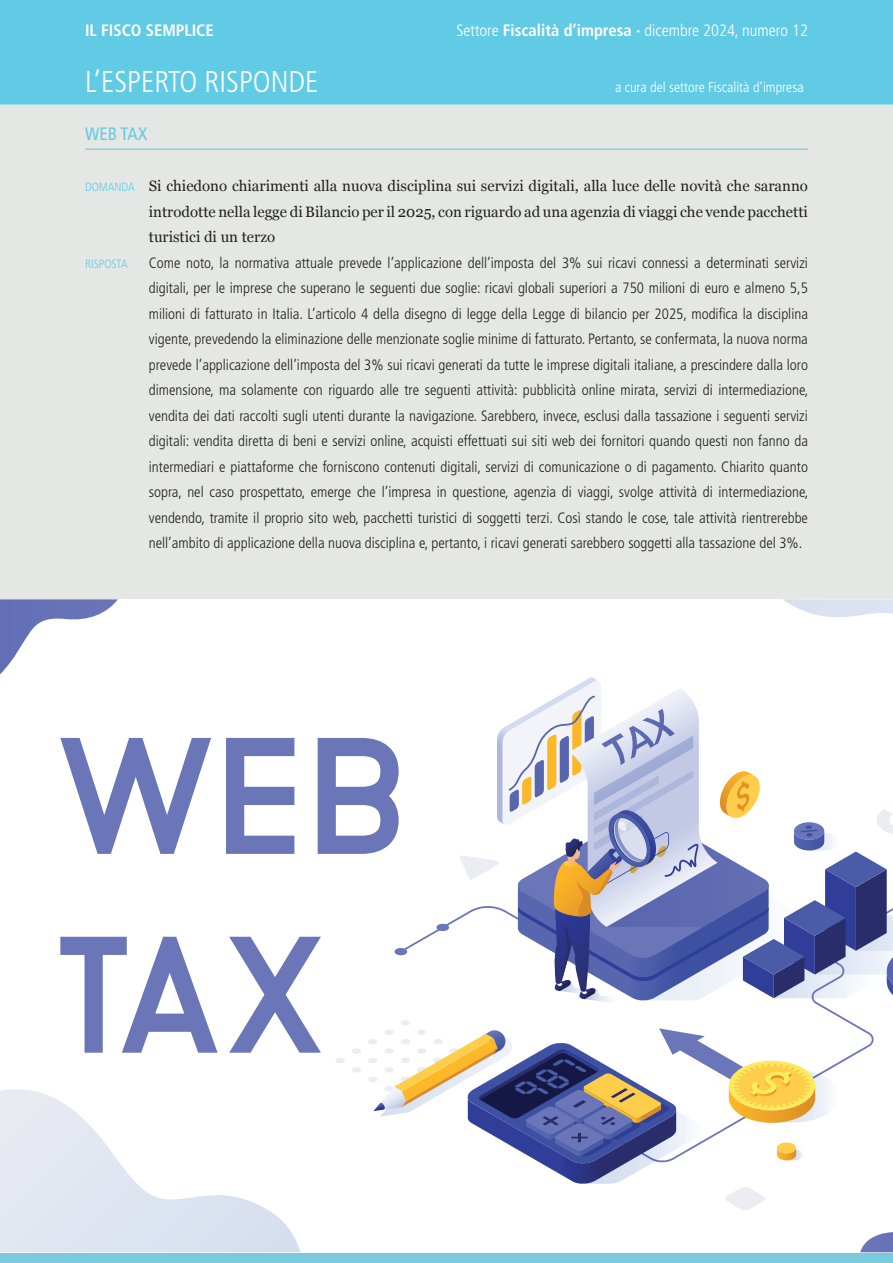
<style>
.page{position:relative;width:893px;height:1263px;background:#fff}
.page>*{position:absolute;margin:0;border:0;box-sizing:border-box;transform-origin:0 0}
.t1{font:800 165.6px/198.8px "Anodina";letter-spacing:-.06em;color:#6b76b9}
.t2{font:300 condensed 30px "Frutiger LT Std";color:#fff}
.t3{font:condensed 18px "Frutiger LT Std";color:#61cbe5}
.t4{font:300 condensed 16.5px "Frutiger LT Std";color:#fff}
.t5{font:700 condensed 16.5px "Frutiger LT Std";color:#fff}
.t6{font:300 condensed 15px/25.5px "Frutiger LT Std";color:#231f20;text-align:justify}
.t7{font:15px/25.5px "Georgia";color:#231f20;text-align:justify}
.t8{font:300 condensed 14.25px "Frutiger LT Std";color:#fff}
.t9{font:300 condensed 12px "Frutiger LT Std";color:#61cbe5}
.s1{font-weight:700}
.s2{font-family:"Frutiger LT Std";font-weight:300;font-stretch:condensed;font-size:12px;color:#61cbe5}
</style>
<div class="page">
<div style="left:0;top:0;width:893px;height:64px;background:#61cbe5"></div>
<div style="left:0;top:105px;width:893px;height:1147px;background:#e5e7e5"></div>
<hr style="left:85px;top:149px;width:723px;height:1px;background:#61cbe5">
<div style="left:0;top:60px;width:893px;height:45px;background:#61cbe5"></div>
<div style="left:0;top:599px;width:893px;height:653px;background:#fff"></div>
<svg style="left:860px;top:1232px;width:33px;height:20px"></svg>
<svg style="left:0;top:1089px;width:300px;height:163px"></svg>
<svg style="left:783px;top:599px;width:110px;height:18px"></svg>
<svg style="left:0;top:599px;width:118px;height:75px"></svg>
<svg style="left:352px;top:1048px;width:9px;height:6px"></svg>
<svg style="left:336px;top:1058px;width:9px;height:5px"></svg>
<svg style="left:352px;top:1067px;width:9px;height:6px"></svg>
<svg style="left:815px;top:1003px;width:58px;height:61px"></svg>
<svg style="left:368px;top:1020px;width:471px;height:190px"></svg>
<svg style="left:394px;top:677px;width:499px;height:326px"></svg>
<p class="t5" style="left:85px;top:20px;width:130px">IL FISCO SEMPLICE</p>
<p class="t4" style="left:456px;top:21px;width:353px">Settore <span class="s1">Fiscalità d’impresa ·</span> dicembre 2024, numero 12</p>
<h2 class="t2" style="left:85px;top:65px;width:235px">L’ESPERTO RISPONDE</h2>
<p class="t8" style="left:615px;top:79px;width:190px">a cura del settore Fiscalità d’impresa</p>
<p class="t3" style="left:85px;top:124px;width:64px">WEB TAX</p>
<p class="t7" style="left:149px;top:173px;width:661px;text-indent:-64px"><span class="s2">DOMANDA</span> Si chiedono chiarimenti alla nuova disciplina sui servizi digitali, alla luce delle novità che saranno introdotte nella legge di Bilancio per il 2025, con riguardo ad una agenzia di viaggi che vende pacchetti turistici di un terzo</p>
<p class="t9" style="left:85px;top:257px;width:44px">RISPOSTA</p>
<p class="t6" style="left:149px;top:250px;width:661px">Come noto, la normativa attuale prevede l’applicazione dell’imposta del 3% sui ricavi connessi a determinati servizi digitali, per le imprese che superano le seguenti due soglie: ricavi globali superiori a 750 milioni di euro e almeno 5,5 milioni di fatturato in Italia. L’articolo 4 della disegno di legge della Legge di bilancio per 2025, modifica la disciplina vigente, prevedendo la eliminazione delle menzionate soglie minime di fatturato. Pertanto, se confermata, la nuova norma prevede l’applicazione dell’imposta del 3% sui ricavi generati da tutte le imprese digitali italiane, a prescindere dalla loro dimensione, ma solamente con riguardo alle tre seguenti attività: pubblicità online mirata, servizi di intermediazione, vendita dei dati raccolti sugli utenti durante la navigazione. Sarebbero, invece, esclusi dalla tassazione i seguenti servizi digitali: vendita diretta di beni e servizi online, acquisti effettuati sui siti web dei fornitori quando questi non fanno da intermediari e piattaforme che forniscono contenuti digitali, servizi di comunicazione o di pagamento. Chiarito quanto sopra, nel caso prospettato, emerge che l’impresa in questione, agenzia di viaggi, svolge attività di intermediazione, vendendo, tramite il proprio sito web, pacchetti turistici di soggetti terzi. Così stando le cose, tale attività rientrerebbe nell’ambito di applicazione della nuova disciplina e, pertanto, i ricavi generati sarebbero soggetti alla tassazione del 3%.</p>
<h1 class="t1" style="left:49px;top:690px;width:363px">WEB<br>TAX</h1>
</div>
